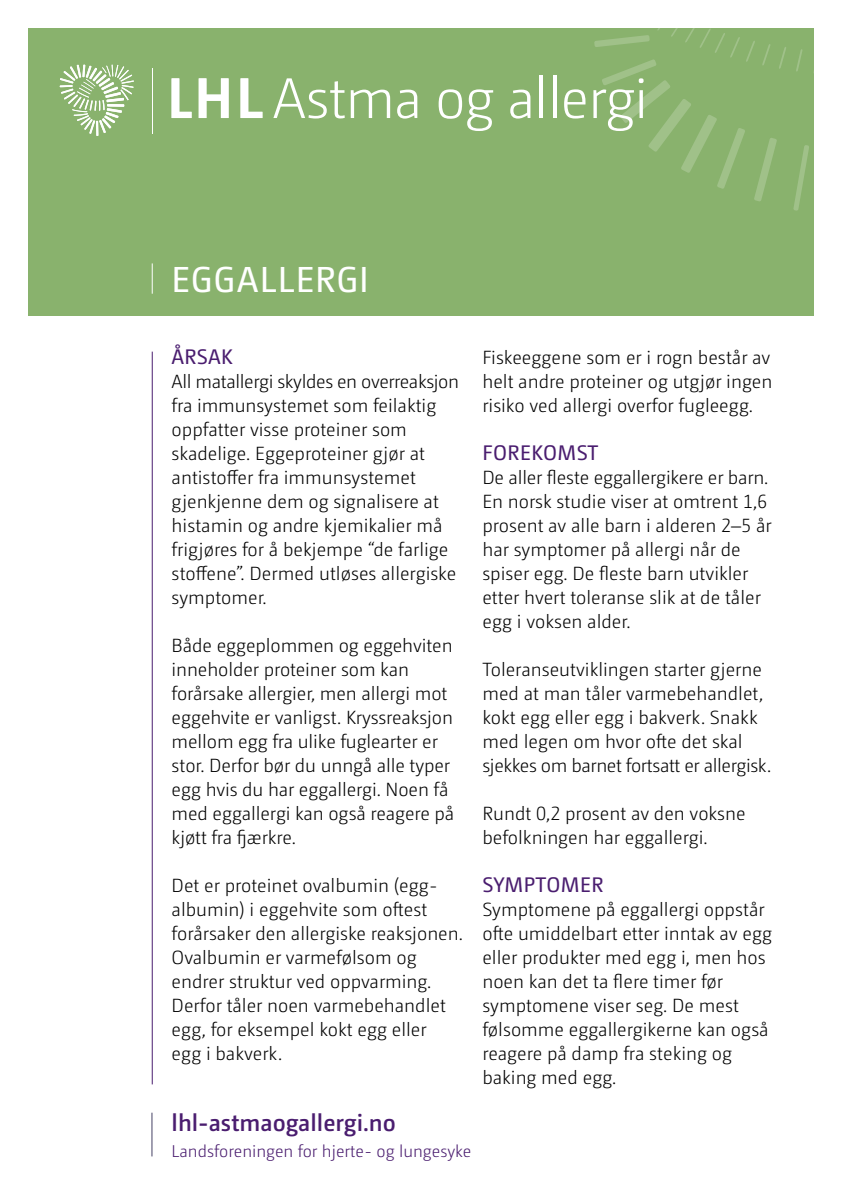
<style>
.page{position:relative;width:842px;height:1191px;background:#fff}
.page>*{position:absolute;margin:0;border:0;box-sizing:border-box;transform-origin:0 0}
.t1{font:36px "Camingo Dos Pro";letter-spacing:.025em;color:#fff}
.t2{font:600 24px "Camingo Dos Pro";color:#4a1d6f}
.t3{font:21px "Camingo Dos Pro";letter-spacing:.02em;color:#4a1d6f}
.t4{font:300 19px/24px "Camingo Dos Pro";color:#000}
.t5{font:300 17px "Camingo Dos Pro";color:#4a1d6f}
</style>
<div class="page">
<hr style="left:152px;top:351px;width:1px;height:733px;background:#4a1d6f">
<div style="left:28px;top:28px;width:786px;height:288px;background:#89b26d"></div>
<hr style="left:152px;top:263px;width:1px;height:31px;background:#fff">
<svg style="left:796px;top:49px;width:6px;height:22px"></svg>
<svg style="left:793px;top:145px;width:16px;height:66px"></svg>
<svg style="left:273px;top:78px;width:72px;height:40px"></svg>
<svg style="left:351px;top:90px;width:39px;height:28px"></svg>
<svg style="left:397px;top:90px;width:20px;height:29px"></svg>
<svg style="left:439px;top:89px;width:54px;height:42px"></svg>
<svg style="left:510px;top:90px;width:20px;height:29px"></svg>
<hr style="left:540px;top:76px;width:3px;height:42px;background:#fff">
<hr style="left:553px;top:76px;width:3px;height:42px;background:#fff">
<svg style="left:564px;top:89px;width:21px;height:29px"></svg>
<svg style="left:593px;top:28px;width:193px;height:173px"></svg>
<svg style="left:639px;top:90px;width:4px;height:28px"></svg>
<hr style="left:152px;top:1112px;width:1px;height:44px;background:#464264">
<svg style="left:199px;top:78px;width:30px;height:40px"></svg>
<svg style="left:241px;top:78px;width:21px;height:40px"></svg>
<hr style="left:152px;top:68px;width:1px;height:66px;background:#fff">
<svg style="left:172px;top:78px;width:20px;height:40px"></svg>
<svg style="left:60px;top:65px;width:74px;height:71px"></svg>
<h1 class="t1" style="left:172px;top:259px;width:199px">EGGALLERGI</h1>
<p class="t3" style="left:172px;top:344px;width:62px">ÅRSAK</p>
<p class="t4" style="left:172px;top:369px;width:289px">All matallergi skyldes en overreaksjon fra immunsystemet som feilaktig oppfatter visse proteiner som skadelige. Eggeproteiner gjør at antistoffer fra immunsystemet gjenkjenne dem og signalisere at histamin og andre kjemikalier må frigjøres for å bekjempe “de farlige stoffene”. Dermed utløses allergiske symptomer.</p>
<p class="t4" style="left:172px;top:633px;width:284px">Både eggeplommen og eggehviten inneholder proteiner som kan forårsake allergier, men allergi mot eggehvite er vanligst. Kryssreaksjon mellom egg fra ulike fuglearter er stor. Derfor bør du unngå alle typer egg hvis du har eggallergi. Noen få med eggallergi kan også reagere på kjøtt fra fjærkre.</p>
<p class="t4" style="left:172px;top:873px;width:293px">Det er proteinet ovalbumin (egg&shy;albumin) i eggehvite som oftest forårsaker den allergiske reaksjonen.<br>Ovalbumin er varmefølsom og endrer struktur ved oppvarming.<br>Derfor tåler noen varmebehandlet egg, for eksempel kokt egg eller<br>egg i bakverk.</p>
<p class="t2" style="left:172px;top:1108px;width:226px">lhl-astmaogallergi.no</p>
<p class="t5" style="left:172px;top:1141px;width:301px">Landsforeningen for hjerte- og lungesyke</p>
<p class="t4" style="left:482px;top:345px;width:291px;text-align:justify">Fiskeeggene som er i rogn består av helt andre proteiner og utgjør ingen risiko ved allergi overfor fugleegg.</p>
<p class="t3" style="left:482px;top:440px;width:118px">FOREKOMST</p>
<p class="t4" style="left:482px;top:465px;width:291px">De aller fleste eggallergikere er barn.<br>En norsk studie viser at omtrent 1,6 prosent av alle barn i alderen 2–5 år har symptomer på allergi når de spiser egg. De fleste barn utvikler etter hvert toleranse slik at de tåler egg i voksen alder.</p>
<p class="t4" style="left:482px;top:657px;width:290px">Toleranseutviklingen starter gjerne med at man tåler varmebehandlet, kokt egg eller egg i bakverk. Snakk med legen om hvor ofte det skal sjekkes om barnet fortsatt er allergisk.</p>
<p class="t4" style="left:482px;top:801px;width:265px">Rundt 0,2 prosent av den voksne befolkningen har eggallergi.</p>
<p class="t3" style="left:482px;top:872px;width:123px">SYMPTOMER</p>
<p class="t4" style="left:482px;top:897px;width:291px">Symptomene på eggallergi oppstår ofte umiddelbart etter inntak av egg eller produkter med egg i, men hos noen kan det ta flere timer før symptomene viser seg. De mest følsomme eggallergikerne kan også reagere på damp fra steking og baking med egg.</p>
</div>
